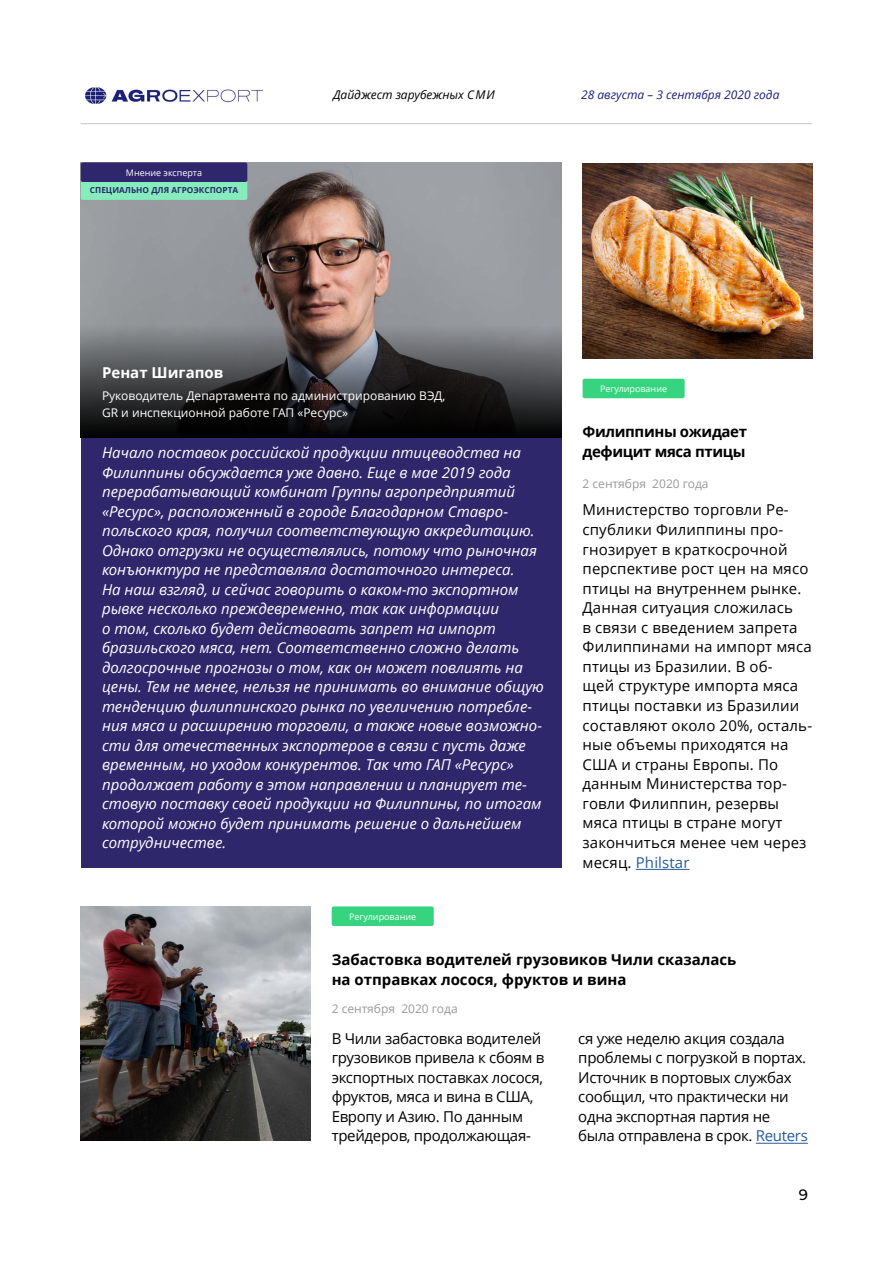
<style>
.page{position:relative;width:893px;height:1263px;background:#fff}
.page>*{position:absolute;margin:0;border:0;box-sizing:border-box;transform-origin:0 0}
.t1{font:italic 15px/19.5px "Open Sans";color:#fff}
.t2{font:15px/19.5px "Open Sans";letter-spacing:.01em;color:#000}
.t3{font:15px/19.5px "Open Sans";letter-spacing:-.02em;color:#000}
.t4{font:700 15px/19.5px "Open Sans";color:#000}
.t5{font:700 15px/19.5px "Open Sans";letter-spacing:-.025em;color:#000}
.t6{font:700 15px "Open Sans";color:#fff}
.t7{font:500 15px "Montserrat";color:#000}
.t8{font:12px/16.5px "Open Sans";color:#fff}
.t9{font:12px "Open Sans";color:#999}
.t10{font:italic 12px "Open Sans";color:#1c217a}
.t11{font:italic 12px "Open Sans";color:#000}
.t12{font:9px "Open Sans";color:#fff}
.t13{font:700 8.25px "Open Sans";color:#2e276c}
.s1{color:#275b9b}
</style>
<div class="page">
<img style="left:583px;top:164px;width:229px;height:195px">
<img style="left:85px;top:87px;width:178px;height:17px">
<hr style="left:81px;top:123px;width:731px;height:1px;background:#c5c5c5">
<hr style="left:636px;top:869px;width:54px;height:1px;background:#275b9b">
<div style="left:583px;top:379px;width:102px;height:19px;background:#37d480;border-radius:2px"></div>
<div style="left:332px;top:906px;width:102px;height:20px;background:#37d480;border-radius:2px"></div>
<div style="left:81px;top:437px;width:480px;height:430px;background:#2e276c"></div>
<img style="left:81px;top:162px;width:480px;height:163px">
<svg style="left:81px;top:325px;width:480px;height:113px;background:#3d3c3e"></svg>
<div style="left:81px;top:180px;width:166px;height:20px;background:#85edbb;border-radius:2px"></div>
<div style="left:81px;top:162px;width:166px;height:20px;background:#2e276c;border-radius:2px"></div>
<hr style="left:756px;top:1143px;width:52px;height:1px;background:#275b9b">
<img style="left:81px;top:906px;width:229px;height:235px">
<p class="t12" style="left:126px;top:166px;width:78px">Мнение эксперта</p>
<p class="t13" style="left:90px;top:184px;width:150px">СПЕЦИАЛЬНО ДЛЯ АГРОЭКСПОРТА</p>
<p class="t11" style="left:333px;top:86px;width:163px">Дайджест зарубежных СМИ</p>
<p class="t10" style="left:581px;top:86px;width:200px">28 августа – 3 сентября 2020 года</p>
<p class="t6" style="left:102px;top:362px;width:123px">Ренат Шигапов</p>
<p class="t8" style="left:102px;top:387px;width:345px">Руководитель Департамента по администрированию ВЭД,<br>GR и инспекционной работе ГАП «Ресурс»</p>
<p class="t1" style="left:102px;top:443px;width:443px">Начало поставок российской продукции птицеводства на Филиппины обсуждается уже давно. Еще в мае 2019 года перерабатывающий комбинат Группы агропредприятий «Ресурс», расположенный в городе Благодарном Ставро&shy;польского края, получил соответствующую аккредитацию.<br>Однако отгрузки не осуществлялись, потому что рыночная конъюнктура не представляла достаточного интереса.<br>На наш взгляд, и сейчас говорить о каком-то экспортном рывке несколько преждевременно, так как информации<br>о том, сколько будет действовать запрет на импорт бразильского мяса, нет. Соответственно сложно делать долгосрочные прогнозы о том, как он может повлиять на цены. Тем не менее, нельзя не принимать во внимание общую тенденцию филиппинского рынка по увеличению потребле&shy;ния мяса и расширению торговли, а также новые возможно&shy;сти для отечественных экспортеров в связи с пусть даже временным, но уходом конкурентов. Так что ГАП «Ресурс» продолжает работу в этом направлении и планирует те&shy;стовую поставку своей продукции на Филиппины, по итогам которой можно будет принимать решение о дальнейшем сотрудничестве.</p>
<p class="t12" style="left:349px;top:910px;width:69px">Регулирование</p>
<p class="t12" style="left:600px;top:382px;width:69px">Регулирование</p>
<p class="t5" style="left:583px;top:422px;width:166px">Филиппины ожидает дефицит мяса птицы</p>
<p class="t9" style="left:583px;top:475px;width:128px">2 сентября 2020 года</p>
<p class="t2" style="left:583px;top:500px;width:231px">Министерство торговли Ре&shy;спублики Филиппины про&shy;гнозирует в краткосрочной перспективе рост цен на мясо птицы на внутреннем рынке.<br>Данная ситуация сложилась<br>в связи с введением запрета<br>Филиппинами на импорт мяса птицы из Бразилии. В об-<br>щей структуре импорта мяса птицы поставки из Бразилии составляют около 20%, осталь&shy;ные объемы приходятся на<br>США и страны Европы. По данным Министерства тор&shy;говли Филиппин, резервы мяса птицы в стране могут закончиться менее чем через месяц. <span class="s1">Philstar</span></p>
<p class="t4" style="left:332px;top:950px;width:406px">Забастовка водителей грузовиков Чили сказалась на отправках лосося, фруктов и вина</p>
<p class="t9" style="left:332px;top:1000px;width:128px">2 сентября 2020 года</p>
<p class="t3" style="left:332px;top:1028px;width:214px">В Чили забастовка водителей грузовиков привела к сбоям в экспортных поставках лосося, фруктов, мяса и вина в США,<br>Европу и Азию. По данным трейдеров, продолжающая-</p>
<p class="t3" style="left:578px;top:1028px;width:231px">ся уже неделю акция создала проблемы с погрузкой в портах.<br>Источник в портовых службах сообщил, что практически ни одна экспортная партия не была отправлена в срок. <span class="s1">Reuters</span></p>
<p class="t7" style="left:799px;top:1184px;width:11px">9</p>
</div>
